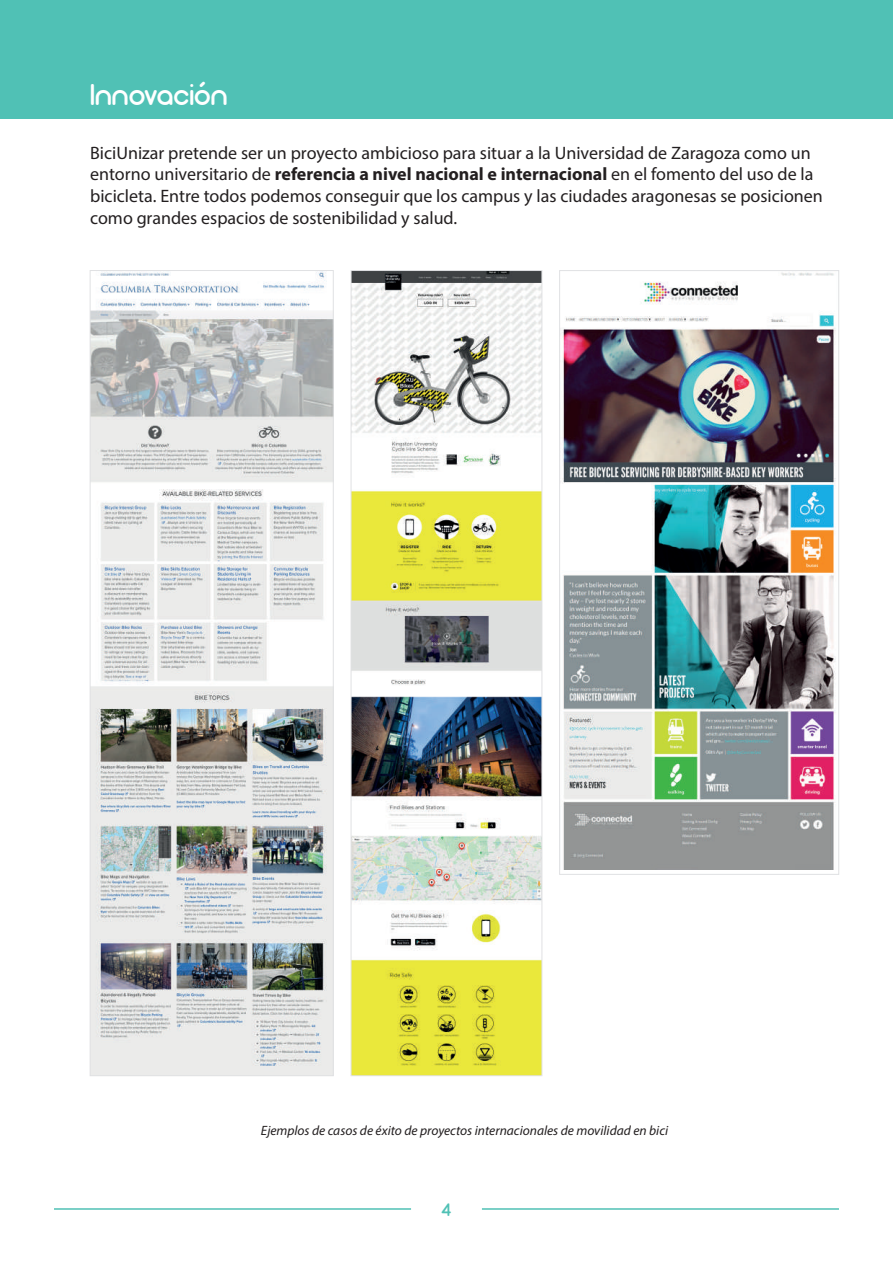
<style>
.page{position:relative;width:893px;height:1263px;background:#fff}
.page>*{position:absolute;margin:0;border:0;box-sizing:border-box;transform-origin:0 0}
.t1{font:30px "Arciform";color:#fff}
.t2{font:18px/21.6px "Myriad Pro";color:#231f20}
.t3{font:18px "Arciform";color:#50c1b5}
.t4{font:italic 13.5px "Myriad Pro";color:#231f20}
.s1{font-weight:700}
</style>
<div class="page">
<hr style="left:54px;top:1208px;width:357px;height:2px;background:#50c1b5">
<hr style="left:482px;top:1208px;width:357px;height:2px;background:#50c1b5">
<div style="left:0;top:0;width:893px;height:119px;background:#50c1b5"></div>
<img style="left:353px;top:272px;width:187px;height:802px">
<div style="left:351px;top:270px;width:191px;height:806px;border:1px solid #e0e1e3"></div>
<img style="left:92px;top:272px;width:239px;height:802px">
<div style="left:90px;top:270px;width:243px;height:806px;border:1px solid #e0e1e3"></div>
<img style="left:561px;top:272px;width:275px;height:598px">
<div style="left:559px;top:270px;width:280px;height:604px;border:1px solid #e0e1e3"></div>
<h1 class="t1" style="left:90px;top:76px;width:139px">Innovación</h1>
<p class="t2" style="left:90px;top:142px;width:734px">BiciUnizar pretende ser un proyecto ambicioso para situar a la Universidad de Zaragoza como un entorno universitario de <span class="s1">referencia a nivel nacional e internacional</span> en el fomento del uso de la bicicleta. Entre todos podemos conseguir que los campus y las ciudades aragonesas se posicionen como grandes espacios de sostenibilidad y salud.</p>
<p class="t4" style="left:261px;top:1122px;width:409px">Ejemplos de casos de éxito de proyectos internacionales de movilidad en bici</p>
<p class="t3" style="left:442px;top:1198px;width:11px">4</p>
</div>
